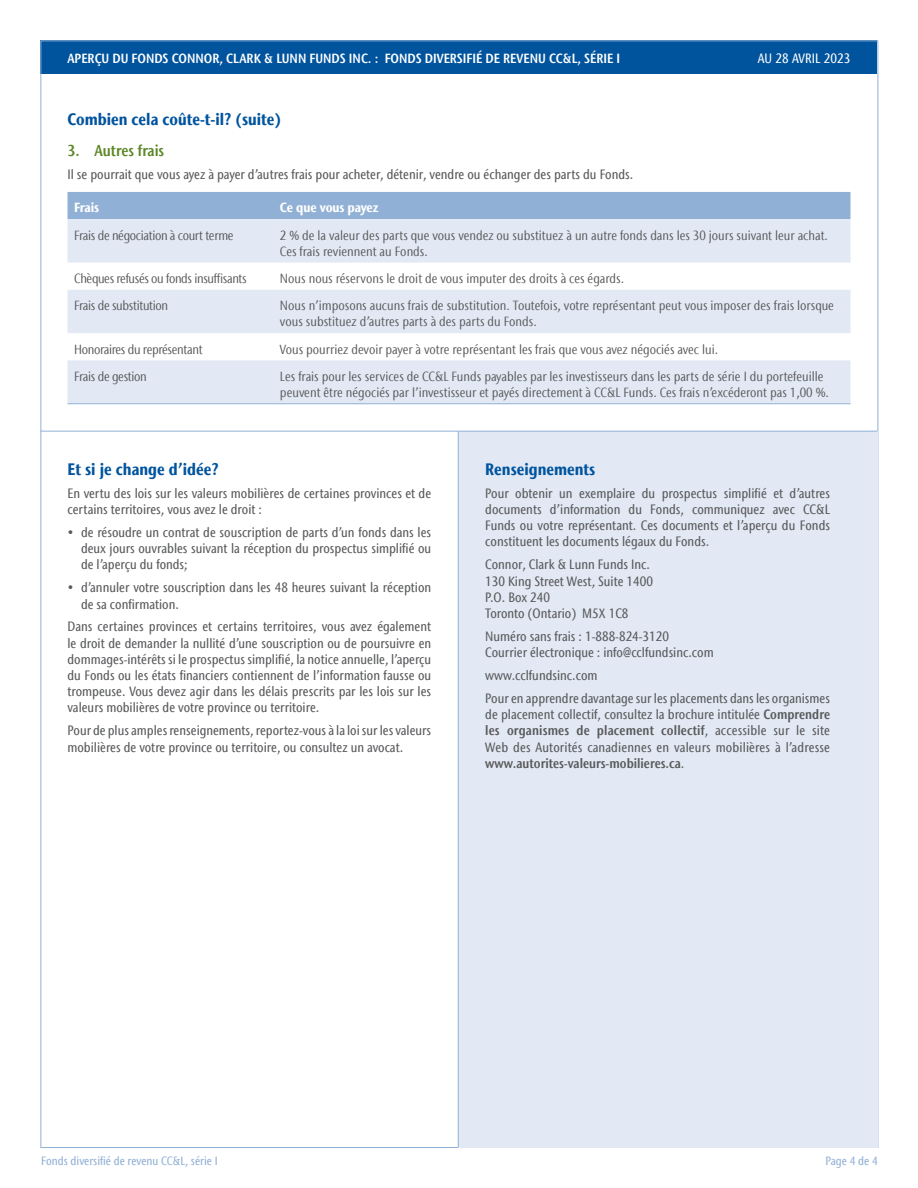
<style>
.page{position:relative;width:918px;height:1188px;background:#fff}
.page>*{position:absolute;margin:0;border:0;box-sizing:border-box;transform-origin:0 0}
.t1{font:700 condensed 16.5px "Stone Sans IIITC Com";color:#00549e}
.t2{font:600 condensed 15.75px "Stone Sans IIITC Com";color:#5c8727}
.t3{font:500 condensed 13.5px/16.2px "Stone Sans IIITC Com";color:#58595b}
.t4{font:500 condensed 13.5px "Stone Sans IIITC Com";letter-spacing:.01em;color:#fff}
.t5{font:condensed 13.2px/16.2px "Stone Sans IIITC Com";color:#58595b}
.t6{font:condensed 13.2px "Stone Sans IIITC Com";letter-spacing:-.025em;color:#58595b}
.t7{font:600 condensed 13.2px "Stone Sans IIITC Com";color:#fff}
.t8{font:700 condensed 13.2px "Stone Sans IIITC Com";letter-spacing:-.01em;color:#fff}
.t9{font:500 condensed 12px "Stone Sans IIITC Com";color:#91b0d5}
.s1{font-weight:600}
</style>
<div class="page">
<div style="left:40px;top:40px;width:838px;height:34px;background:#00549e"></div>
<div style="left:458px;top:431px;width:419px;height:716px;background:#e3e9f4"></div>
<hr style="left:40px;top:431px;width:418px;height:1px;background:#91b0d5">
<hr style="left:458px;top:432px;width:1px;height:715px;background:#91b0d5">
<hr style="left:458px;top:431px;width:419px;height:1px;background:#91b0d5">
<div style="left:68px;top:192px;width:782px;height:27px;background:#91b0d5"></div>
<svg style="left:68px;top:219px;width:782px;height:184px;fill:#e3e9f4"></svg>
<hr style="left:68px;top:403px;width:205px;height:1px;background:#91b0d5">
<hr style="left:273px;top:403px;width:577px;height:1px;background:#91b0d5">
<p class="t7" style="left:68px;top:50px;width:554px">APERÇU DU FONDS CONNOR, CLARK &amp; LUNN FUNDS INC. : FONDS DIVERSIFIÉ DE REVENU CC&amp;L, SÉRIE I</p>
<p class="t4" style="left:758px;top:50px;width:94px">AU 28 AVRIL 2023</p>
<p class="t1" style="left:68px;top:108px;width:215px">Combien cela coûte-t-il? (suite)</p>
<p class="t2" style="left:68px;top:141px;width:98px">3. Autres frais</p>
<p class="t3" style="left:68px;top:166px;width:567px">Il se pourrait que vous ayez à payer d’autres frais pour acheter, détenir, vendre ou échanger des parts du Fonds.</p>
<p class="t8" style="left:74px;top:199px;width:26px">Frais</p>
<p class="t8" style="left:280px;top:199px;width:100px">Ce que vous payez</p>
<p class="t6" style="left:74px;top:227px;width:161px">Frais de négociation à court terme</p>
<p class="t5" style="left:280px;top:227px;width:550px">2 % de la valeur des parts que vous vendez ou substituez à un autre fonds dans les 30 jours suivant leur achat.<br>Ces frais reviennent au Fonds.</p>
<p class="t6" style="left:74px;top:270px;width:174px">Chèques refusés ou fonds insuffisants</p>
<p class="t5" style="left:280px;top:270px;width:346px">Nous nous réservons le droit de vous imputer des droits à ces égards.</p>
<p class="t6" style="left:74px;top:298px;width:95px">Frais de substitution</p>
<p class="t5" style="left:280px;top:297px;width:556px">Nous n’imposons aucuns frais de substitution. Toutefois, votre représentant peut vous imposer des frais lorsque vous substituez d’autres parts à des parts du Fonds.</p>
<p class="t6" style="left:74px;top:341px;width:130px">Honoraires du représentant</p>
<p class="t5" style="left:280px;top:341px;width:440px">Vous pourriez devoir payer à votre représentant les frais que vous avez négociés avec lui.</p>
<p class="t6" style="left:74px;top:368px;width:74px">Frais de gestion</p>
<p class="t5" style="left:280px;top:368px;width:551px">Les frais pour les services de CC&amp;L Funds payables par les investisseurs dans les parts de série I du portefeuille peuvent être négociés par l’investisseur et payés directement à CC&amp;L Funds. Ces frais n’excéderont pas 1,00 %.</p>
<p class="t1" style="left:68px;top:459px;width:153px">Et si je change d’idée?</p>
<p class="t3" style="left:68px;top:485px;width:365px">En vertu des lois sur les valeurs mobilières de certaines provinces et de certains territoires, vous avez le droit :</p>
<p class="t3" style="left:81px;top:524px;width:352px;text-align:justify;text-indent:-14px">• de résoudre un contrat de souscription de parts d’un fonds dans les deux jours ouvrables suivant la réception du prospectus simplifié ou de l’aperçu du fonds;</p>
<p class="t3" style="left:81px;top:579px;width:352px;text-indent:-14px">• d’annuler votre souscription dans les 48 heures suivant la réception de sa confirmation.</p>
<p class="t3" style="left:68px;top:619px;width:365px;text-align:justify">Dans certaines provinces et certains territoires, vous avez également le droit de demander la nullité d’une souscription ou de poursuivre en dommages-intérêts si le prospectus simplifié, la notice annuelle, l’aperçu du Fonds ou les états financiers contiennent de l’information fausse ou trompeuse. Vous devez agir dans les délais prescrits par les lois sur les valeurs mobilières de votre province ou territoire.</p>
<p class="t3" style="left:68px;top:723px;width:365px">Pour de plus amples renseignements, reportez-vous à la loi sur les valeurs mobilières de votre province ou territoire, ou consultez un avocat.</p>
<p class="t1" style="left:485px;top:459px;width:112px">Renseignements</p>
<p class="t3" style="left:485px;top:485px;width:346px;text-align:justify">Pour obtenir un exemplaire du prospectus simplifié et d’autres documents d’information du Fonds, communiquez avec CC&amp;L Funds ou votre représentant. Ces documents et l’aperçu du Fonds constituent les documents légaux du Fonds.</p>
<p class="t3" style="left:485px;top:556px;width:169px">Connor, Clark &amp; Lunn Funds Inc.<br>130 King Street West, Suite 1400<br>P.O. Box 240<br>Toronto (Ontario) M5X 1C8</p>
<p class="t3" style="left:485px;top:628px;width:230px">Numéro sans frais : 1-888-824-3120<br>Courrier électronique : info@cclfundsinc.com</p>
<p class="t3" style="left:485px;top:664px;width:346px;line-height:23px">www.cclfundsinc.com<br>Pour en apprendre davantage sur les placements dans les organismes</p>
<p class="t3" style="left:485px;top:706px;width:346px;text-align:justify">de placement collectif, consultez la brochure intitulée <span class="s1">Comprendre les organismes de placement collectif</span>, accessible sur le site Web des Autorités canadiennes en valeurs mobilières à l’adresse <span class="s1">www.autorites-valeurs-mobilieres.ca</span>.</p>
<p class="t9" style="left:41px;top:1153px;width:178px">Fonds diversifié de revenu CC&amp;L, série I</p>
<p class="t9" style="left:825px;top:1153px;width:54px">Page 4 de 4</p>
</div>
